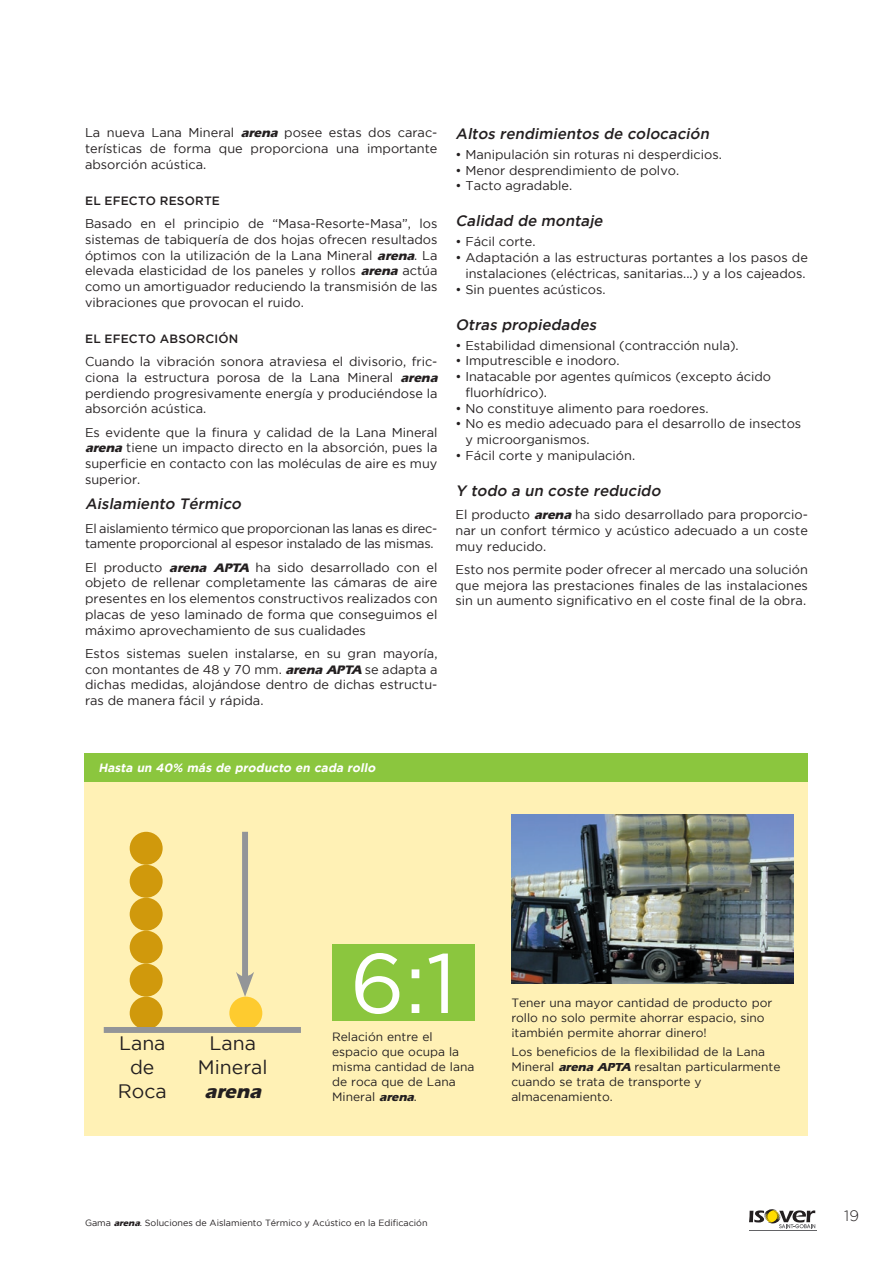
<style>
.page{position:relative;width:893px;height:1263px;background:#fff}
.page>*{position:absolute;margin:0;border:0;box-sizing:border-box;transform-origin:0 0}
.t1{font:84.3px "Gotham";color:#fff}
.t2{font:19.35px/23.9px "Gotham";color:#231f20;text-align:center}
.t3{font:italic 700 19.35px "Itc Eras";color:#231f20}
.t4{font:italic 500 15px "Gotham";color:#231f20}
.t5{font:300 15px "Gotham";color:#231f20}
.t6{font:12.75px/15.8px "Gotham";color:#231f20;text-align:justify}
.t7{font:12.75px/15.8px "Gotham";letter-spacing:-.02em;color:#231f20}
.t8{font:12px/15px "Gotham";color:#231f20}
.t9{font:italic 700 12px "Gotham";color:#fff}
.t10{font:500 12px "Gotham";letter-spacing:.015em;color:#231f20}
.t11{font:9px "Gotham";color:#231f20}
.s1{font-family:"Itc Eras";font-weight:700;font-style:italic}
</style>
<div class="page">
<svg style="left:749px;top:1209px;width:66px;height:19px"></svg>
<hr style="left:749px;top:1230px;width:68px;height:1px;background:#636366">
<div style="left:85px;top:777px;width:723px;height:358px;background:#fff1b5"></div>
<div style="left:85px;top:753px;width:723px;height:29px;background:#8bc63e"></div>
<img style="left:511px;top:814px;width:282px;height:170px">
<div style="left:130px;top:832px;width:33px;height:33px;background:#d0990c;border-radius:50%"></div>
<div style="left:130px;top:865px;width:33px;height:33px;background:#d0990c;border-radius:50%"></div>
<div style="left:130px;top:898px;width:33px;height:33px;background:#d0990c;border-radius:50%"></div>
<div style="left:130px;top:931px;width:33px;height:33px;background:#d0990c;border-radius:50%"></div>
<div style="left:130px;top:964px;width:33px;height:33px;background:#d0990c;border-radius:50%"></div>
<div style="left:130px;top:997px;width:33px;height:32px;background:#d0990c;border-radius:50%"></div>
<div style="left:229px;top:997px;width:33px;height:32px;background:#fecb2f;border-radius:50%"></div>
<div style="left:104px;top:1027px;width:197px;height:6px;background:#939598"></div>
<div style="left:242px;top:832px;width:6px;height:150px;background:#939598"></div>
<svg style="left:236px;top:972px;width:18px;height:25px"></svg>
<div style="left:332px;top:944px;width:142px;height:76px;background:#8bc63e"></div>
<p class="t6" style="left:85px;top:125px;width:354px">La nueva Lana Mineral <span class="s1">arena</span> posee estas dos carac&shy;terísticas de forma que proporciona una importante absorción acústica.</p>
<p class="t10" style="left:85px;top:194px;width:136px">EL EFECTO RESORTE</p>
<p class="t6" style="left:85px;top:216px;width:354px">Basado en el principio de “Masa-Resorte-Masa”, los sistemas de tabiquería de dos hojas ofrecen resultados óptimos con la utilización de la Lana Mineral <span class="s1">arena</span>. La elevada elasticidad de los paneles y rollos <span class="s1">arena</span> actúa como un amortiguador reduciendo la transmisión de las vibraciones que provocan el ruido.</p>
<p class="t10" style="left:85px;top:332px;width:155px">EL EFECTO ABSORCIÓN</p>
<p class="t6" style="left:85px;top:354px;width:357px;text-align:left">Cuando la vibración sonora atraviesa el divisorio, fric&shy;ciona la estructura porosa de la Lana Mineral <span class="s1">arena </span>perdiendo progresivamente energía y produciéndose la absorción acústica.</p>
<p class="t6" style="left:85px;top:424px;width:354px">Es evidente que la finura y calidad de la Lana Mineral <span class="s1">arena</span> tiene un impacto directo en la absorción, pues la superficie en contacto con las moléculas de aire es muy superior.</p>
<p class="t4" style="left:85px;top:496px;width:160px">Aislamiento Térmico</p>
<p class="t7" style="left:85px;top:520px;width:354px">El aislamiento térmico que proporcionan las lanas es direc&shy;tamente proporcional al espesor instalado de las mismas.</p>
<p class="t6" style="left:85px;top:559px;width:354px">El producto <span class="s1">arena APTA</span> ha sido desarrollado con el objeto de rellenar completamente las cámaras de aire presentes en los elementos constructivos realizados con placas de yeso laminado de forma que conseguimos el máximo aprovechamiento de sus cualidades</p>
<p class="t6" style="left:85px;top:645px;width:354px">Estos sistemas suelen instalarse, en su gran mayoría, con montantes de 48 y 70 mm. <span class="s1">arena APTA</span> se adapta a dichas medidas, alojándose dentro de dichas estructu&shy;ras de manera fácil y rápida.</p>
<p class="t4" style="left:455px;top:125px;width:258px">Altos rendimientos de colocación</p>
<p class="t6" style="left:455px;top:146px;width:268px">• Manipulación sin roturas ni desperdicios.</p>
<p class="t6" style="left:455px;top:162px;width:223px">• Menor desprendimiento de polvo.</p>
<p class="t6" style="left:455px;top:178px;width:118px">• Tacto agradable.</p>
<p class="t4" style="left:455px;top:212px;width:152px">Calidad de montaje</p>
<p class="t6" style="left:455px;top:234px;width:80px">• Fácil corte.</p>
<p class="t6" style="left:455px;top:249px;width:354px;text-align:center">• Adaptación a las estructuras portantes a los pasos de instalaciones (eléctricas, sanitarias...) y a los cajeados.</p>
<p class="t6" style="left:455px;top:281px;width:150px">• Sin puentes acústicos.</p>
<p class="t4" style="left:455px;top:316px;width:145px">Otras propiedades</p>
<p class="t6" style="left:455px;top:337px;width:285px">• Estabilidad dimensional (contracción nula).</p>
<p class="t6" style="left:455px;top:353px;width:164px">• Imputrescible e inodoro.</p>
<p class="t6" style="left:465px;top:368px;width:307px;text-indent:-10px">• Inatacable por agentes químicos (excepto ácido fluorhídrico).</p>
<p class="t6" style="left:455px;top:400px;width:253px">• No constituye alimento para roedores.</p>
<p class="t6" style="left:465px;top:416px;width:337px;text-indent:-10px">• No es medio adecuado para el desarrollo de insectos y microorganismos.</p>
<p class="t6" style="left:455px;top:447px;width:181px">• Fácil corte y manipulación.</p>
<p class="t4" style="left:455px;top:482px;width:209px">Y todo a un coste reducido</p>
<p class="t6" style="left:455px;top:506px;width:354px">El producto <span class="s1">arena</span> ha sido desarrollado para proporcio&shy;nar un confort térmico y acústico adecuado a un coste muy reducido.</p>
<p class="t6" style="left:455px;top:561px;width:354px">Esto nos permite poder ofrecer al mercado una solución que mejora las prestaciones finales de las instalaciones sin un aumento significativo en el coste final de la obra.</p>
<p class="t9" style="left:98px;top:761px;width:281px">Hasta un 40% más de producto en cada rollo</p>
<h2 class="t2" style="left:118px;top:1031px;width:50px">Lana de<br>Roca</h2>
<h2 class="t2" style="left:198px;top:1031px;width:71px">Lana<br>Mineral</h2>
<h2 class="t3" style="left:205px;top:1080px;width:62px">arena</h2>
<h1 class="t1" style="left:350px;top:936px;width:108px">6:1</h1>
<p class="t8" style="left:332px;top:1029px;width:144px">Relación entre el espacio que ocupa la misma cantidad de lana de roca que de Lana<br>Mineral <span class="s1">arena</span>.</p>
<p class="t8" style="left:511px;top:995px;width:262px">Tener una mayor cantidad de producto por rollo no solo permite ahorrar espacio, sino ¡también permite ahorrar dinero!</p>
<p class="t8" style="left:511px;top:1044px;width:271px">Los beneficios de la flexibilidad de la Lana Mineral <span class="s1">arena APTA</span> resaltan particularmente cuando se trata de transporte y almacenamiento.</p>
<p class="t11" style="left:85px;top:1218px;width:344px">Gama <span class="s1">arena</span>. Soluciones de Aislamiento Térmico y Acústico en la Edificación</p>
<p class="t5" style="left:844px;top:1207px;width:16px">19</p>
</div>
